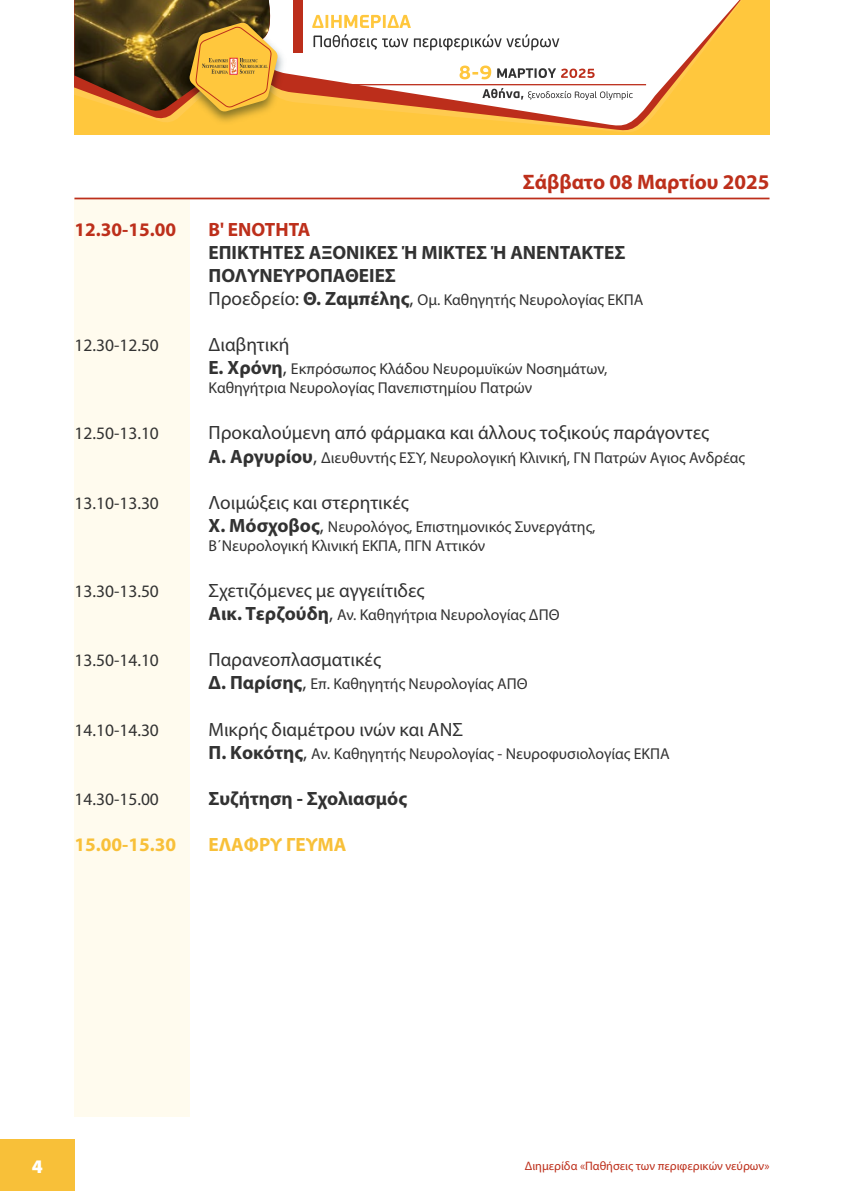
<style>
.page{position:relative;width:844px;height:1191px;background:#fff}
.page>*{position:absolute;margin:0;border:0;box-sizing:border-box;transform-origin:0 0}
.t1{font:700 21px "Myriad Pro";color:#bd2f1b}
.t2{font:19.25px "Myriad Pro";color:#323232}
.t3{font:700 19.25px/23.1px "Myriad Pro";color:#323232}
.t4{font:700 19.25px "Myriad Pro";color:#f8c039}
.t5{font:700 19.25px "Myriad Pro";color:#bd2f1b}
.t6{font:900 19.25px "Myriad Pro";color:#fff}
.t7{font:17.5px "Myriad Pro";color:#323232}
.t8{font:15.75px/18.9px "Myriad Pro";color:#323232}
.t9{font:12.25px "Myriad Pro";color:#bd2f1b}
.s1{font-size:19.25px}
.s2{font-weight:700;font-size:19.25px}
</style>
<div class="page">
<div style="left:0;top:1139px;width:74px;height:52px;background:#f8c039"></div>
<div style="left:74px;top:0;width:695px;height:135px;background:#ffc73d"></div>
<svg style="left:278px;top:0;width:464px;height:127px;fill:#fff"></svg>
<div style="left:293px;top:0;width:10px;height:53px;background:#bc2e1b"></div>
<img style="left:278px;top:16px;width:11px;height:111px">
<svg style="left:312px;top:15px;width:99px;height:13px"></svg>
<svg style="left:74px;top:0;width:204px;height:122px"></svg>
<svg style="left:313px;top:34px;width:246px;height:16px;background:#d0d0d0"></svg>
<hr style="left:317px;top:84px;width:329px;height:1px;background:#bc2e1b">
<svg style="left:459px;top:66px;width:32px;height:13px"></svg>
<svg style="left:497px;top:68px;width:97px;height:10px"></svg>
<svg style="left:482px;top:88px;width:150px;height:12px;background:#d4d4d4"></svg>
<div style="left:74px;top:198px;width:116px;height:918px;background:#fffbee"></div>
<hr style="left:74px;top:198px;width:695px;height:1px;background:#bd2f1b">
<h1 class="t1" style="left:522px;top:169px;width:248px">Σάββατο 08 Μαρτίου 2025</h1>
<p class="t5" style="left:74px;top:217px;width:103px">12.30-15.00</p>
<p class="t5" style="left:208px;top:217px;width:103px">Β' ΕΝΟΤΗΤΑ</p>
<p class="t3" style="left:208px;top:240px;width:418px">ΕΠΙΚΤΗΤΕΣ ΑΞΟΝΙΚΕΣ Ή ΜΙΚΤΕΣ Ή ΑΝΕΝΤΑΚΤΕΣ<br>ΠΟΛΥΝΕΥΡΟΠΑΘΕΙΕΣ</p>
<p class="t8" style="left:208px;top:290px;width:436px"><span class="s1">Προεδρείο:</span> <span class="s2">Θ. Ζαμπέλης</span><span class="s1">,</span> Ομ. Καθηγητής Νευρολογίας ΕΚΠΑ</p>
<p class="t7" style="left:74px;top:334px;width:86px">12.30-12.50</p>
<p class="t2" style="left:208px;top:333px;width:83px">Διαβητική</p>
<p class="t8" style="left:208px;top:359px;width:400px"><span class="s2">Ε. Χρόνη</span><span class="s1">,</span> Εκπρόσωπος Κλάδου Νευρομυϊκών Νοσημάτων,<br>Καθηγήτρια Νευρολογίας Πανεπιστημίου Πατρών</p>
<p class="t7" style="left:74px;top:423px;width:86px">12.50-13.10</p>
<p class="t2" style="left:208px;top:421px;width:502px">Προκαλούμενη από φάρμακα και άλλους τοξικούς παράγοντες</p>
<p class="t8" style="left:208px;top:447px;width:538px"><span class="s2">Α. Αργυρίου</span><span class="s1">,</span> Διευθυντής ΕΣΥ, Νευρολογική Κλινική, ΓΝ Πατρών Αγιος Ανδρέας</p>
<p class="t7" style="left:74px;top:492px;width:86px">13.10-13.30</p>
<p class="t2" style="left:208px;top:490px;width:202px">Λοιμώξεις και στερητικές</p>
<p class="t8" style="left:208px;top:517px;width:388px"><span class="s2">Χ. Μόσχοβος</span><span class="s1">,</span> Νευρολόγος, Επιστημονικός Συνεργάτης,<br>Β΄Νευρολογική Κλινική ΕΚΠΑ, ΠΓΝ Αττικόν</p>
<p class="t7" style="left:74px;top:580px;width:86px">13.30-13.50</p>
<p class="t2" style="left:208px;top:578px;width:217px">Σχετιζόμενες με αγγειίτιδες</p>
<p class="t8" style="left:208px;top:605px;width:352px"><span class="s2">Αικ. Τερζούδη</span><span class="s1">,</span> Αν. Καθηγήτρια Νευρολογίας ΔΠΘ</p>
<p class="t7" style="left:74px;top:649px;width:86px">13.50-14.10</p>
<p class="t2" style="left:208px;top:648px;width:174px">Παρανεοπλασματικές</p>
<p class="t8" style="left:208px;top:674px;width:320px"><span class="s2">Δ. Παρίσης</span><span class="s1">,</span> Επ. Καθηγητής Νευρολογίας ΑΠΘ</p>
<p class="t7" style="left:74px;top:719px;width:86px">14.10-14.30</p>
<p class="t2" style="left:208px;top:717px;width:256px">Μικρής διαμέτρου ινών και ΑΝΣ</p>
<p class="t8" style="left:208px;top:743px;width:462px"><span class="s2">Π. Κοκότης</span><span class="s1">,</span> Αν. Καθηγητής Νευρολογίας - Νευροφυσιολογίας ΕΚΠΑ</p>
<p class="t7" style="left:74px;top:788px;width:86px">14.30-15.00</p>
<p class="t3" style="left:208px;top:786px;width:200px">Συζήτηση - Σχολιασμός</p>
<p class="t4" style="left:74px;top:832px;width:103px">15.00-15.30</p>
<p class="t4" style="left:208px;top:832px;width:139px">ΕΛΑΦΡΥ ΓΕΥΜΑ</p>
<p class="t6" style="left:32px;top:1153px;width:13px">4</p>
<p class="t9" style="left:524px;top:1158px;width:246px">Διημερίδα «Παθήσεις των περιφερικών νεύρων»</p>
</div>
